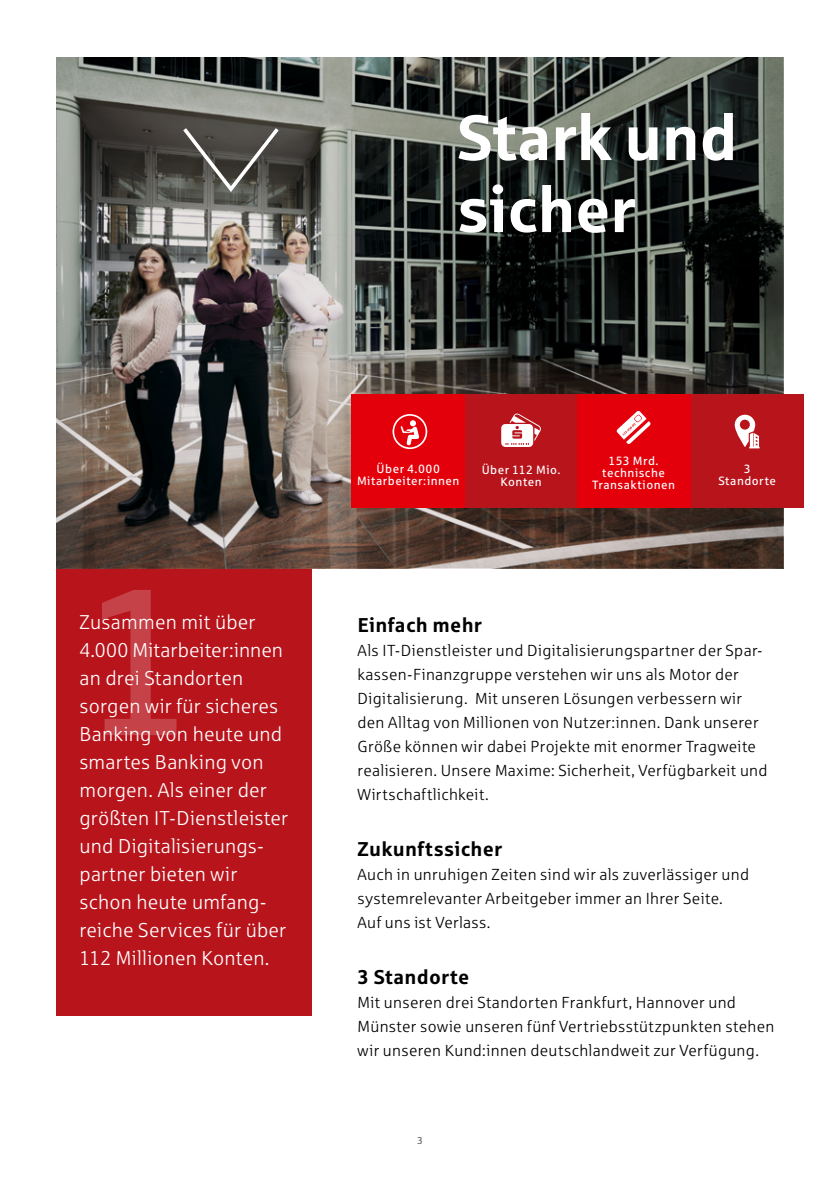
<style>
.page{position:relative;width:840px;height:1191px;background:#fff}
.page>*{position:absolute;margin:0;border:0;box-sizing:border-box;transform-origin:0 0}
.t1{font:208.8px "Sparkasse Rg";color:#fff}
.t2{font:700 64px/72px "Sparkasse Rg";letter-spacing:-.01em;color:#fff}
.t3{font:20px/28px "Sparkasse Lt";letter-spacing:.01em;color:#fff}
.t4{font:700 20px "Sparkasse Rg";letter-spacing:.01em;color:#000}
.t5{font:16px/24px "Sparkasse Lt";letter-spacing:.02em;color:#000}
.t6{font:12px/12px "Sparkasse Rg";letter-spacing:.04em;color:#fff;text-align:center}
.t7{font:10px "Sparkasse Rg";color:#626261}
</style>
<div class="page">
<div style="left:57px;top:568px;width:255px;height:448px;background:#b8141c"></div>
<img style="left:57px;top:57px;width:725px;height:511px">
<svg style="left:179px;top:124px;width:103px;height:71px"></svg>
<div style="left:464px;top:394px;width:113px;height:113px;background:#b8141c"></div>
<svg style="left:501px;top:413px;width:40px;height:34px"></svg>
<div style="left:690px;top:394px;width:113px;height:113px;background:#b8141c"></div>
<svg style="left:734px;top:415px;width:25px;height:33px"></svg>
<div style="left:351px;top:394px;width:114px;height:113px;background:#e3000b"></div>
<svg style="left:392px;top:414px;width:35px;height:35px"></svg>
<div style="left:576px;top:394px;width:114px;height:113px;background:#e3000b"></div>
<svg style="left:616px;top:411px;width:34px;height:33px"></svg>
<h2 class="t2" style="left:456px;top:99px;width:282px">Stark und sicher</h2>
<h1 class="t1" style="left:79px;top:534px;width:122px">1</h1>
<p class="t3" style="left:79px;top:608px;width:210px">Zusammen mit über<br>4.000 Mitarbeiter:innen an drei Standorten sorgen wir für sicheres<br>Banking von heute und smartes Banking von morgen. Als einer der größten IT-Dienstleister und Digitalisierungs&shy;partner bieten wir schon heute umfang&shy;reiche Services für über<br>112 Millionen Konten.</p>
<p class="t6" style="left:357px;top:463px;width:104px">Über 4.000<br>Mitarbeiter:innen</p>
<p class="t6" style="left:591px;top:454px;width:84px">153 Mrd. technische<br>Transaktionen</p>
<p class="t6" style="left:481px;top:463px;width:80px">Über 112 Mio.<br>Konten</p>
<p class="t6" style="left:718px;top:462px;width:59px">3<br>Standorte</p>
<p class="t4" style="left:357px;top:612px;width:126px">Einfach mehr</p>
<p class="t5" style="left:357px;top:638px;width:411px">Als IT-Dienstleister und Digitalisierungspartner der Spar&shy;kassen-Finanzgruppe verstehen wir uns als Motor der Digitalisierung. Mit unseren Lösungen verbessern wir den Alltag von Millionen von Nutzer:innen. Dank unserer Größe können wir dabei Projekte mit enormer Tragweite realisieren. Unsere Maxime: Sicherheit, Verfügbarkeit und Wirtschaftlichkeit.</p>
<p class="t4" style="left:357px;top:836px;width:146px">Zukunftssicher</p>
<p class="t5" style="left:357px;top:862px;width:393px">Auch in unruhigen Zeiten sind wir als zuverlässiger und systemrelevanter Arbeitgeber immer an Ihrer Seite.<br>Auf uns ist Verlass.</p>
<p class="t4" style="left:357px;top:964px;width:113px">3 Standorte</p>
<p class="t5" style="left:357px;top:990px;width:418px">Mit unseren drei Standorten Frankfurt, Hannover und<br>Münster sowie unseren fünf Vertriebsstützpunkten stehen wir unseren Kund:innen deutschlandweit zur Verfügung.</p>
<p class="t7" style="left:417px;top:1134px;width:7px">3</p>
</div>
